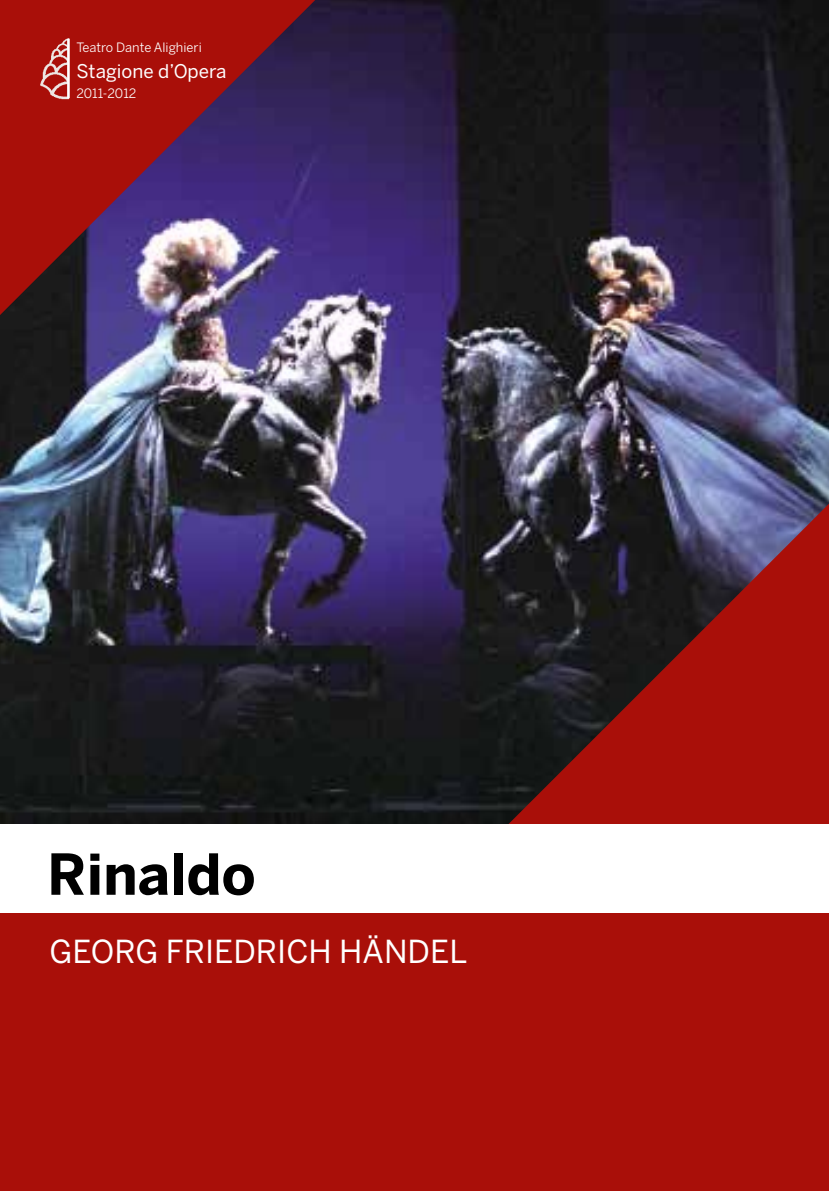
<style>
.page{position:relative;width:829px;height:1191px;background:#fff}
.page>*{position:absolute;margin:0;border:0;box-sizing:border-box;transform-origin:0 0}
.t1{font:700 56px "Benton Sans";color:#000}
.t2{font:31.5px "Benton Sans";color:#fff}
.t3{font:18.72px "Benton Sans";color:#fff}
.t4{font:12.78px "Benton Sans";color:#fff}
</style>
<div class="page">
<img style="left:0;top:0;width:828px;height:823px">
<div style="left:0;top:913px;width:828px;height:278px;background:#a90f09"></div>
<svg style="left:0;top:0;width:315px;height:315px"></svg>
<svg style="left:494px;top:504px;width:334px;height:319px"></svg>
<img style="left:37px;top:35px;width:31px;height:65px">
<hr style="left:67px;top:39px;width:3px;height:59px;background:#fff">
<p class="t4" style="left:76px;top:40px;width:127px">Teatro Dante Alighieri</p>
<h3 class="t3" style="left:76px;top:60px;width:152px">Stagione d’Opera</h3>
<p class="t4" style="left:76px;top:86px;width:62px">2011-2012</p>
<h1 class="t1" style="left:47px;top:841px;width:210px">Rinaldo</h1>
<h2 class="t2" style="left:50px;top:932px;width:419px">GEORG FRIEDRICH HÄNDEL</h2>
</div>
